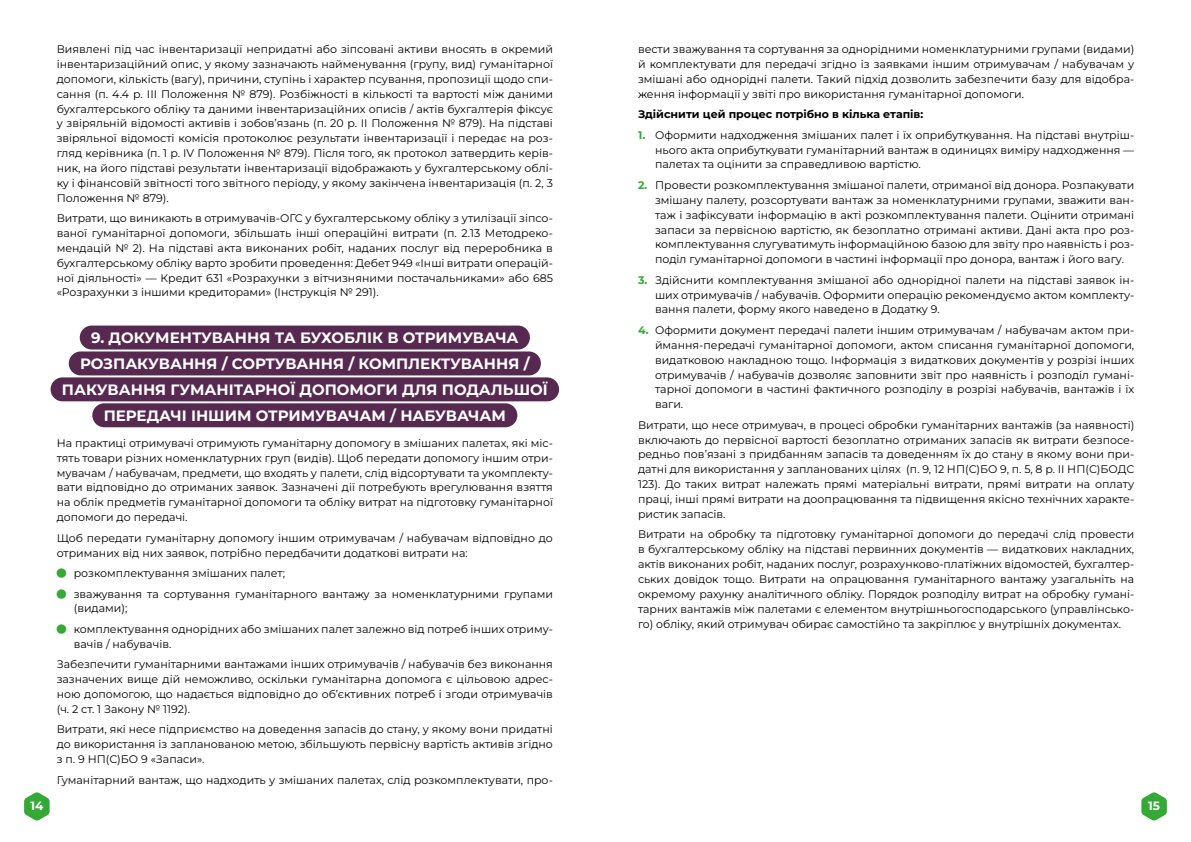
<style>
.page{position:relative;width:1191px;height:842px;background:#fff}
.page>*{position:absolute;margin:0;border:0;box-sizing:border-box;transform-origin:0 0}
.t1{font:700 15px/25.9px "Montserrat";color:#fff;text-align:center}
.t2{font:700 12px "Montserrat";color:#fff}
.t3{font:11px/14.8px "Montserrat";color:#000;text-align:justify}
.t4{font:700 11px "Montserrat";color:#000}
.s1{font-weight:700;color:#35a936}
</style>
<div class="page">
<svg style="left:24px;top:792px;width:26px;height:29px"></svg>
<svg style="left:1141px;top:792px;width:25px;height:29px"></svg>
<div style="left:80px;top:326px;width:450px;height:23px;background:#572950;border-radius:12px"></div>
<div style="left:69px;top:351px;width:472px;height:24px;background:#572950;border-radius:12px"></div>
<div style="left:51px;top:377px;width:508px;height:24px;background:#572950;border-radius:12px"></div>
<div style="left:92px;top:403px;width:425px;height:24px;background:#572950;border-radius:12px"></div>
<p class="t3" style="left:57px;top:42px;width:498px">Виявлені під час інвентаризації непридатні або зіпсовані активи вносять в окремий інвентаризаційний опис, у якому зазначають найменування (групу, вид) гуманітарної допомоги, кількість (вагу), причини, ступінь і характер псування, пропозиції щодо спи&shy;сання (п. 4.4 р. ІІІ Положення № 879). Розбіжності в кількості та вартості між даними бухгалтерського обліку та даними інвентаризаційних описів / актів бухгалтерія фіксує у звіряльній відомості активів і зобов’язань (п. 20 р. ІІ Положення № 879). На підставі звіряльної відомості комісія протоколює результати інвентаризації і передає на роз&shy;гляд керівника (п. 1 р. ІV Положення № 879). Після того, як протокол затвердить керів&shy;ник, на його підставі результати інвентаризації відображають у бухгалтерському облі&shy;ку і фінансовій звітності того звітного періоду, у якому закінчена інвентаризація (п. 2, 3<br>Положення № 879).</p>
<p class="t3" style="left:57px;top:211px;width:498px">Витрати, що виникають в отримувачів-ОГС у бухгалтерському обліку з утилізації зіпсо&shy;ваної гуманітарної допомоги, збільшать інші операційні витрати (п. 2.13 Методреко&shy;мендацій № 2). На підставі акта виконаних робіт, наданих послуг від переробника в бухгалтерському обліку варто зробити проведення: Дебет 949 «Інші витрати операцій&shy;ної діяльності» — Кредит 631 «Розрахунки з вітчизняними постачальниками» або 685 «Розрахунки з іншими кредиторами» (Інструкція № 291).</p>
<h1 class="t1" style="left:62px;top:324px;width:487px">9. ДОКУМЕНТУВАННЯ ТА БУХОБЛІК В ОТРИМУВАЧА РОЗПАКУВАННЯ / СОРТУВАННЯ / КОМПЛЕКТУВАННЯ / ПАКУВАННЯ ГУМАНІТАРНОЇ ДОПОМОГИ ДЛЯ ПОДАЛЬШОЇ ПЕРЕДАЧІ ІНШИМ ОТРИМУВАЧАМ / НАБУВАЧАМ</h1>
<p class="t3" style="left:57px;top:435px;width:498px">На практиці отримувачі отримують гуманітарну допомогу в змішаних палетах, які міс&shy;тять товари різних номенклатурних груп (видів). Щоб передати допомогу іншим отри&shy;мувачам / набувачам, предмети, що входять у палети, слід відсортувати та укомплекту&shy;вати відповідно до отриманих заявок. Зазначені дії потребують врегулювання взяття на облік предметів гуманітарної допомоги та обліку витрат на підготовку гуманітарної допомоги до передачі.</p>
<p class="t3" style="left:57px;top:530px;width:498px">Щоб передати гуманітарну допомогу іншим отримувачам / набувачам відповідно до отриманих від них заявок, потрібно передбачити додаткові витрати на:</p>
<p class="t3" style="left:74px;top:563px;width:481px;line-height:20.5px">розкомплектування змішаних палет;<br>зважування та сортування гуманітарного вантажу за номенклатурними групами</p>
<p class="t3" style="left:74px;top:598px;width:481px;line-height:20.5px">(видами);<br>комплектування однорідних або змішаних палет залежно від потреб інших отриму-</p>
<p class="t3" style="left:57px;top:633px;width:498px;line-height:20.5px;text-indent:17px">вачів / набувачів.<br>Забезпечити гуманітарними вантажами інших отримувачів / набувачів без виконання</p>
<p class="t3" style="left:57px;top:671px;width:498px">зазначених вище дій неможливо, оскільки гуманітарна допомога є цільовою адрес&shy;ною допомогою, що надається відповідно до об’єктивних потреб і згоди отримувачів (ч. 2 ст. 1 Закону № 1192).</p>
<p class="t3" style="left:57px;top:722px;width:498px">Витрати, які несе підприємство на доведення запасів до стану, у якому вони придатні до використання із запланованою метою, збільшують первісну вартість активів згідно з п. 9 НП(С)БО 9 «Запаси».</p>
<p class="t3" style="left:57px;top:772px;width:498px">Гуманітарний вантаж, що надходить у змішаних палетах, слід розкомплектувати, про-</p>
<p class="t3" style="left:638px;top:42px;width:498px">вести зважування та сортування за однорідними номенклатурними групами (видами) й комплектувати для передачі згідно із заявками іншим отримувачам / набувачам у змішані або однорідні палети. Такий підхід дозволить забезпечити базу для відобра&shy;ження інформації у звіті про використання гуманітарної допомоги.</p>
<p class="t4" style="left:638px;top:107px;width:287px">Здійснити цей процес потрібно в кілька етапів:</p>
<p class="t3" style="left:655px;top:127px;width:481px;text-indent:-17px"><span class="s1">1.</span> Оформити надходження змішаних палет і їх оприбуткування. На підставі внутріш&shy;нього акта оприбуткувати гуманітарний вантаж в одиницях виміру надходження — палетах та оцінити за справедливою вартістю.</p>
<p class="t3" style="left:655px;top:177px;width:481px;text-indent:-17px"><span class="s1">2.</span> Провести розкомплектування змішаної палети, отриманої від донора. Розпакувати змішану палету, розсортувати вантаж за номенклатурними групами, зважити ван&shy;таж і зафіксувати інформацію в акті розкомплектування палети. Оцінити отримані запаси за первісною вартістю, як безоплатно отримані активи. Дані акта про роз&shy;комплектування слугуватимуть інформаційною базою для звіту про наявність і роз&shy;поділ гуманітарної допомоги в частині інформації про донора, вантаж і його вагу.</p>
<p class="t3" style="left:655px;top:272px;width:481px;text-indent:-17px"><span class="s1">3.</span> Здійснити комплектування змішаної або однорідної палети на підставі заявок ін&shy;ших отримувачів / набувачів. Оформити операцію рекомендуємо актом комплекту&shy;вання палети, форму якого наведено в Додатку 9.</p>
<p class="t3" style="left:655px;top:322px;width:481px;text-indent:-17px"><span class="s1">4.</span> Оформити документ передачі палети іншим отримувачам / набувачам актом при&shy;ймання-передачі гуманітарної допомоги, актом списання гуманітарної допомоги, видатковою накладною тощо. Інформація з видаткових документів у розрізі інших отримувачів / набувачів дозволяє заповнити звіт про наявність і розподіл гумані&shy;тарної допомоги в частині фактичного розподілу в розрізі набувачів, вантажів і їх ваги.</p>
<p class="t3" style="left:638px;top:417px;width:498px">Витрати, що несе отримувач, в процесі обробки гуманітарних вантажів (за наявності) включають до первісної вартості безоплатно отриманих запасів як витрати безпосе&shy;редньо пов’язані з придбанням запасів та доведенням їх до стану в якому вони при&shy;датні для використання у запланованих цілях (п. 9, 12 НП(С)БО 9, п. 5, 8 р. ІІ НП(С)БОДС 123). До таких витрат належать прямі матеріальні витрати, прямі витрати на оплату праці, інші прямі витрати на доопрацювання та підвищення якісно технічних характе&shy;ристик запасів.</p>
<p class="t3" style="left:638px;top:527px;width:498px">Витрати на обробку та підготовку гуманітарної допомоги до передачі слід провести в бухгалтерському обліку на підставі первинних документів — видаткових накладних, актів виконаних робіт, наданих послуг, розрахунково-платіжних відомостей, бухгалтер&shy;ських довідок тощо. Витрати на опрацювання гуманітарного вантажу узагальніть на окремому рахунку аналітичного обліку. Порядок розподілу витрат на обробку гумані&shy;тарних вантажів між палетами є елементом внутрішньогосподарського (управлінсько&shy;го) обліку, який отримувач обирає самостійно та закріплює у внутрішніх документах.</p>
<p class="t2" style="left:30px;top:798px;width:14px">14</p>
<p class="t2" style="left:1148px;top:798px;width:13px">15</p>
</div>
